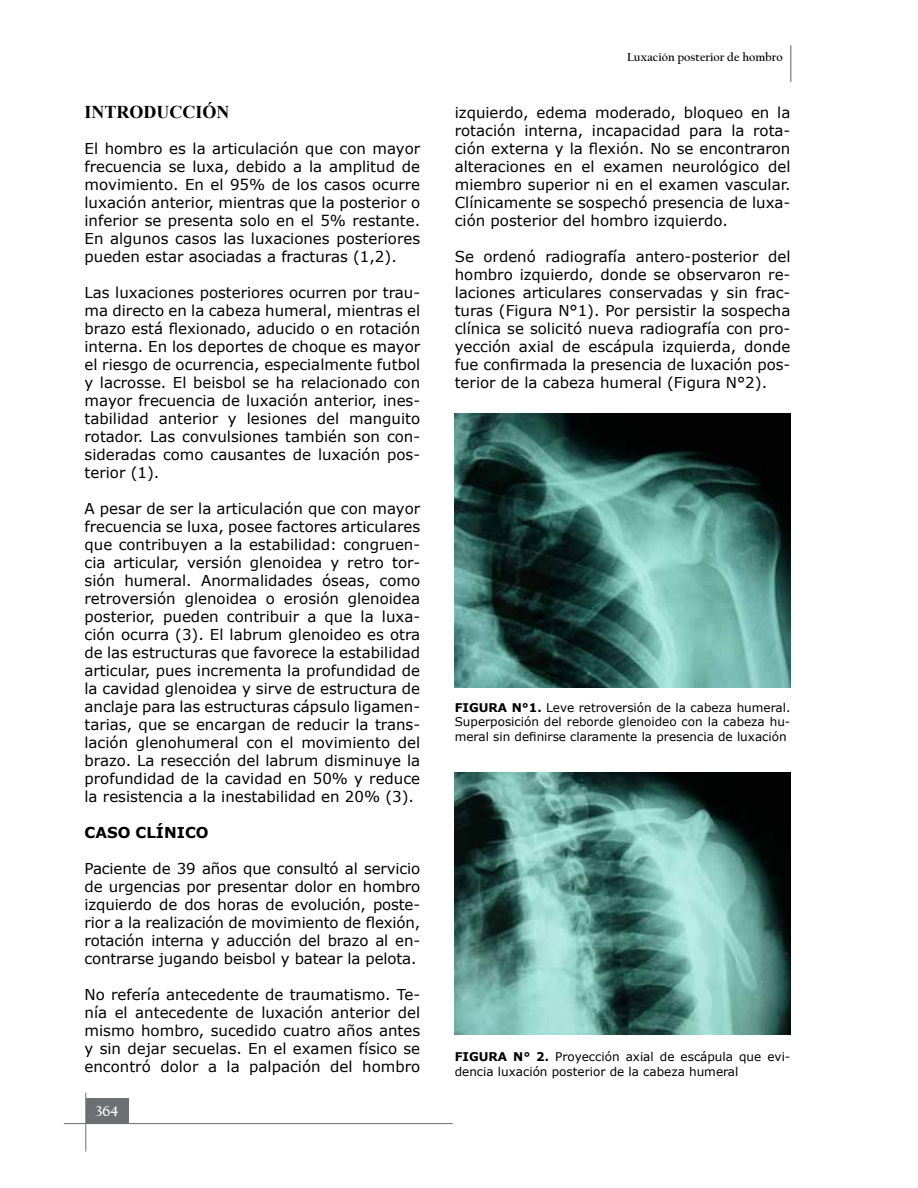
<style>
.page{position:relative;width:918px;height:1188px;background:#fff}
.page>*{position:absolute;margin:0;border:0;box-sizing:border-box;transform-origin:0 0}
.t1{font:700 18px "Times New Roman";color:#000}
.t2{font:15px/18px "Verdana";color:#000;text-align:justify}
.t3{font:700 15px "Verdana";color:#000}
.t4{font:700 15px "Californian FB";color:#fff}
.t5{font:12px/14.4px "Verdana";color:#000;text-align:justify}
.t6{font:700 12px "Californian FB";color:#000}
.t7{font:700 12px "Verdana";color:#000}
.s1{font-weight:700}
</style>
<div class="page">
<hr style="left:64px;top:1123px;width:389px;height:1px;background:#6d7072">
<div style="left:86px;top:1098px;width:43px;height:26px;background:#6d7072"></div>
<hr style="left:85px;top:1093px;width:1px;height:59px;background:#6d7072">
<hr style="left:790px;top:45px;width:2px;height:37px;background:#939598">
<img style="left:455px;top:413px;width:335px;height:274px">
<img style="left:455px;top:773px;width:335px;height:261px">
<p class="t1" style="left:85px;top:100px;width:146px">INTRODUCCIÓN</p>
<p class="t2" style="left:85px;top:140px;width:337px">El hombro es la articulación que con mayor frecuencia se luxa, debido a la amplitud de movimiento. En el 95% de los casos ocurre luxación anterior, mientras que la posterior o inferior se presenta solo en el 5% restante.<br>En algunos casos las luxaciones posteriores pueden estar asociadas a fracturas (1,2).</p>
<p class="t2" style="left:85px;top:284px;width:337px">Las luxaciones posteriores ocurren por trau&shy;ma directo en la cabeza humeral, mientras el brazo está flexionado, aducido o en rotación interna. En los deportes de choque es mayor el riesgo de ocurrencia, especialmente futbol y lacrosse. El beisbol se ha relacionado con mayor frecuencia de luxación anterior, ines&shy;tabilidad anterior y lesiones del manguito rotador. Las convulsiones también son con&shy;sideradas como causantes de luxación pos&shy;terior (1).</p>
<p class="t2" style="left:85px;top:500px;width:337px">A pesar de ser la articulación que con mayor frecuencia se luxa, posee factores articulares que contribuyen a la estabilidad: congruen&shy;cia articular, versión glenoidea y retro tor&shy;sión humeral. Anormalidades óseas, como retroversión glenoidea o erosión glenoidea posterior, pueden contribuir a que la luxa&shy;ción ocurra (3). El labrum glenoideo es otra de las estructuras que favorece la estabilidad articular, pues incrementa la profundidad de la cavidad glenoidea y sirve de estructura de anclaje para las estructuras cápsulo ligamen&shy;tarias, que se encargan de reducir la trans&shy;lación glenohumeral con el movimiento del brazo. La resección del labrum disminuye la profundidad de la cavidad en 50% y reduce la resistencia a la inestabilidad en 20% (3).</p>
<p class="t3" style="left:85px;top:822px;width:126px">CASO CLÍNICO</p>
<p class="t2" style="left:85px;top:860px;width:337px">Paciente de 39 años que consultó al servicio de urgencias por presentar dolor en hombro izquierdo de dos horas de evolución, poste&shy;rior a la realización de movimiento de flexión, rotación interna y aducción del brazo al en&shy;contrarse jugando beisbol y batear la pelota.</p>
<p class="t2" style="left:85px;top:986px;width:337px">No refería antecedente de traumatismo. Te&shy;nía el antecedente de luxación anterior del mismo hombro, sucedido cuatro años antes y sin dejar secuelas. En el examen físico se encontró dolor a la palpación del hombro</p>
<p class="t4" style="left:95px;top:1102px;width:25px">364</p>
<p class="t6" style="left:627px;top:50px;width:157px">Luxación posterior de hombro</p>
<p class="t2" style="left:455px;top:103px;width:337px">izquierdo, edema moderado, bloqueo en la rotación interna, incapacidad para la rota&shy;ción externa y la flexión. No se encontraron alteraciones en el examen neurológico del miembro superior ni en el examen vascular.<br>Clínicamente se sospechó presencia de luxa&shy;ción posterior del hombro izquierdo.</p>
<p class="t2" style="left:455px;top:247px;width:337px">Se ordenó radiografía antero-posterior del hombro izquierdo, donde se observaron re&shy;laciones articulares conservadas y sin frac&shy;turas (Figura N°1). Por persistir la sospecha clínica se solicitó nueva radiografía con pro&shy;yección axial de escápula izquierda, donde fue confirmada la presencia de luxación pos&shy;terior de la cabeza humeral (Figura N°2).</p>
<p class="t5" style="left:455px;top:700px;width:337px"><span class="s1">FIGURA N°1.</span> Leve retroversión de la cabeza humeral.<br>Superposición del reborde glenoideo con la cabeza hu&shy;meral sin definirse claramente la presencia de luxación</p>
<p class="t5" style="left:455px;top:1049px;width:337px;text-indent:58px"><span class="s1">N° 2.</span> Proyección axial de escápula que evi&shy;dencia luxación posterior de la cabeza humeral</p>
<p class="t7" style="left:455px;top:1048px;width:44px">FIGURA</p>
</div>
